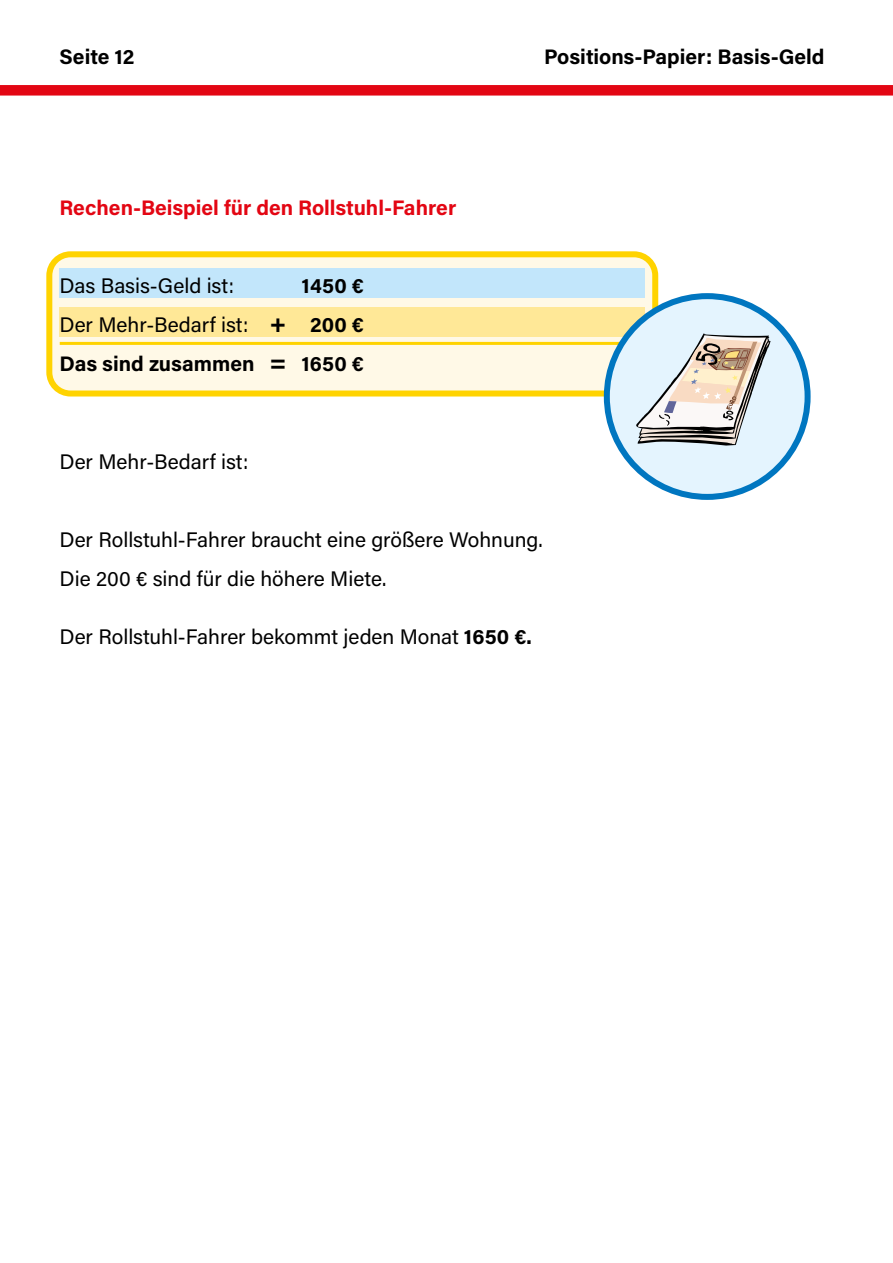
<style>
.page{position:relative;width:893px;height:1263px;background:#fff}
.page>*{position:absolute;margin:0;border:0;box-sizing:border-box;transform-origin:0 0}
.Fließ_p1{font:21px "Acumin Pro";color:#000}
.Fließ_p1-2{font:700 21px "Acumin Pro";color:#000}
.Fließ_p1-3{font:700 21px "Acumin Pro";color:#e30613}
.s1{font-weight:700;font-size:24px}
.s2{font-weight:700}
.s3{font-size:24px}
</style>
<div class="page">
<div style="left:0;top:85px;width:893px;height:11px;background:#e30613"></div>
<div style="left:49px;top:254px;width:606px;height:139px;background:#fff9e7;border-radius:21px"></div>
<div style="left:46px;top:251px;width:612px;height:145px;border:6px solid #ffd300;border-radius:21px"></div>
<div style="left:60px;top:268px;width:585px;height:30px;background:#c2e6fb"></div>
<div style="left:60px;top:307px;width:585px;height:29px;background:#ffe897"></div>
<hr style="left:60px;top:342px;width:585px;height:3px;background:#ffd300">
<div style="left:607px;top:296px;width:201px;height:201px;background:#e4f4fe;border-radius:50%"></div>
<svg style="left:636px;top:333px;width:135px;height:113px"></svg>
<div style="left:604px;top:293px;width:207px;height:207px;border:6px solid #0076c0;border-radius:50%"></div>
<p class="Fließ_p1-2" style="left:60px;top:42px;width:77px">Seite 12</p>
<p class="Fließ_p1-2" style="left:544px;top:42px;width:282px">Positions-Papier: Basis-Geld</p>
<p class="Fließ_p1-3" style="left:60px;top:193px;width:398px">Rechen-Beispiel für den Rollstuhl-Fahrer</p>
<p class="Fließ_p1" style="left:60px;top:271px;width:176px">Das Basis-Geld ist:</p>
<p class="Fließ_p1-2" style="left:302px;top:271px;width:64px">1450 €</p>
<p class="Fließ_p1" style="left:60px;top:310px;width:306px">Der Mehr-Bedarf ist: <span class="s1">+</span> <span class="s2">200 €</span></p>
<p class="Fließ_p1-2" style="left:60px;top:349px;width:306px">Das sind zusammen <span class="s3">=</span> 1650 €</p>
<p class="Fließ_p1" style="left:60px;top:447px;width:190px">Der Mehr-Bedarf ist:</p>
<p class="Fließ_p1" style="left:60px;top:525px;width:485px">Der Rollstuhl-Fahrer braucht eine größere Wohnung.</p>
<p class="Fließ_p1" style="left:60px;top:564px;width:328px">Die 200 € sind für die höhere Miete.</p>
<p class="Fließ_p1" style="left:60px;top:622px;width:474px">Der Rollstuhl-Fahrer bekommt jeden Monat <span class="s2">1650 €.</span></p>
</div>
